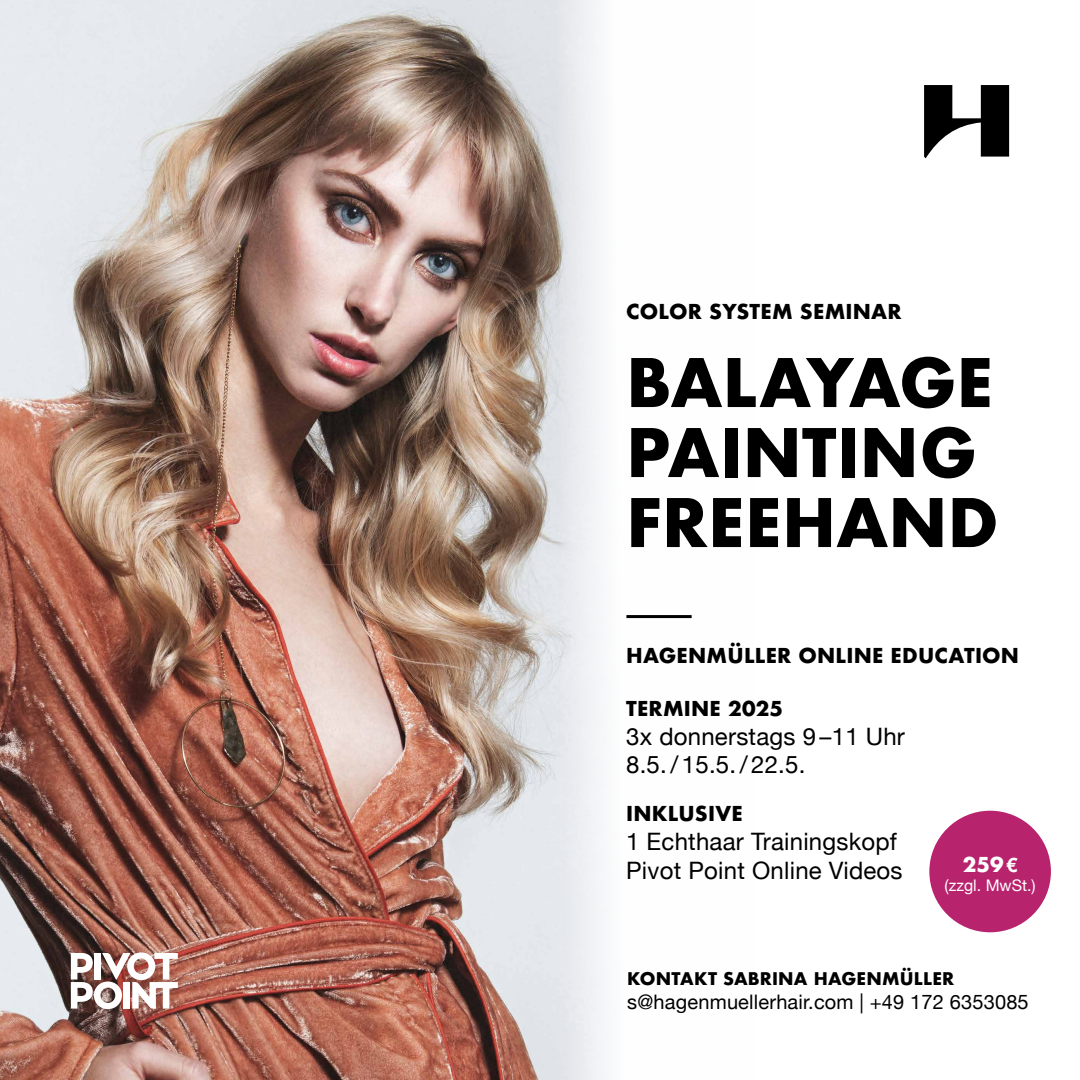
<style>
.page{position:relative;width:1080px;height:1080px;background:#fff}
.page>*{position:absolute;margin:0;border:0;box-sizing:border-box;transform-origin:0 0}
.t1{font:700 65px/70px "Futura";color:#000}
.t2{font:24px/28.8px "Helvetica Neue";letter-spacing:.01em;color:#000}
.t3{font:700 20px "Futura";letter-spacing:.01em;color:#000}
.t4{font:20px "Helvetica Neue";letter-spacing:.01em;color:#000}
.t5{font:700 20px "Futura";color:#fff}
.t6{font:700 17px "Futura";letter-spacing:.01em;color:#000}
.t7{font:16px "Helvetica Neue";color:#fff}
.s1{font-family:"Helvetica Neue"}
</style>
<div class="page">
<img style="left:0;top:0;width:692px;height:1080px">
<hr style="left:626px;top:615px;width:66px;height:3px;background:#000">
<div style="left:929px;top:811px;width:122px;height:121px;background:#b8236d;border-radius:50%"></div>
<img style="left:71px;top:952px;width:107px;height:57px">
<svg style="left:924px;top:85px;width:85px;height:73px"></svg>
<p class="t3" style="left:626px;top:297px;width:277px">COLOR SYSTEM SEMINAR</p>
<h1 class="t1" style="left:626px;top:348px;width:374px">BALAYAGE<br>PAINTING<br>FREEHAND</h1>
<p class="t3" style="left:626px;top:641px;width:395px">HAGENMÜLLER ONLINE EDUCATION</p>
<p class="t3" style="left:626px;top:694px;width:159px">TERMINE 2025</p>
<p class="t2" style="left:626px;top:723px;width:280px">3x donnerstags 9 –11 Uhr<br>8.5./ 15.5./ 22.5.</p>
<p class="t3" style="left:626px;top:799px;width:118px">INKLUSIVE</p>
<p class="t2" style="left:626px;top:829px;width:278px">1 Echthaar Trainingskopf<br>Pivot Point Online Videos</p>
<p class="t5" style="left:963px;top:850px;width:56px">259<span class="s1">€</span></p>
<p class="t7" style="left:945px;top:874px;width:93px">(zzgl. MwSt.)</p>
<p class="t6" style="left:627px;top:966px;width:329px">KONTAKT SABRINA HAGENMÜLLER</p>
<p class="t4" style="left:627px;top:988px;width:403px">s@hagenmuellerhair.com | +49 172 6353085</p>
</div>
